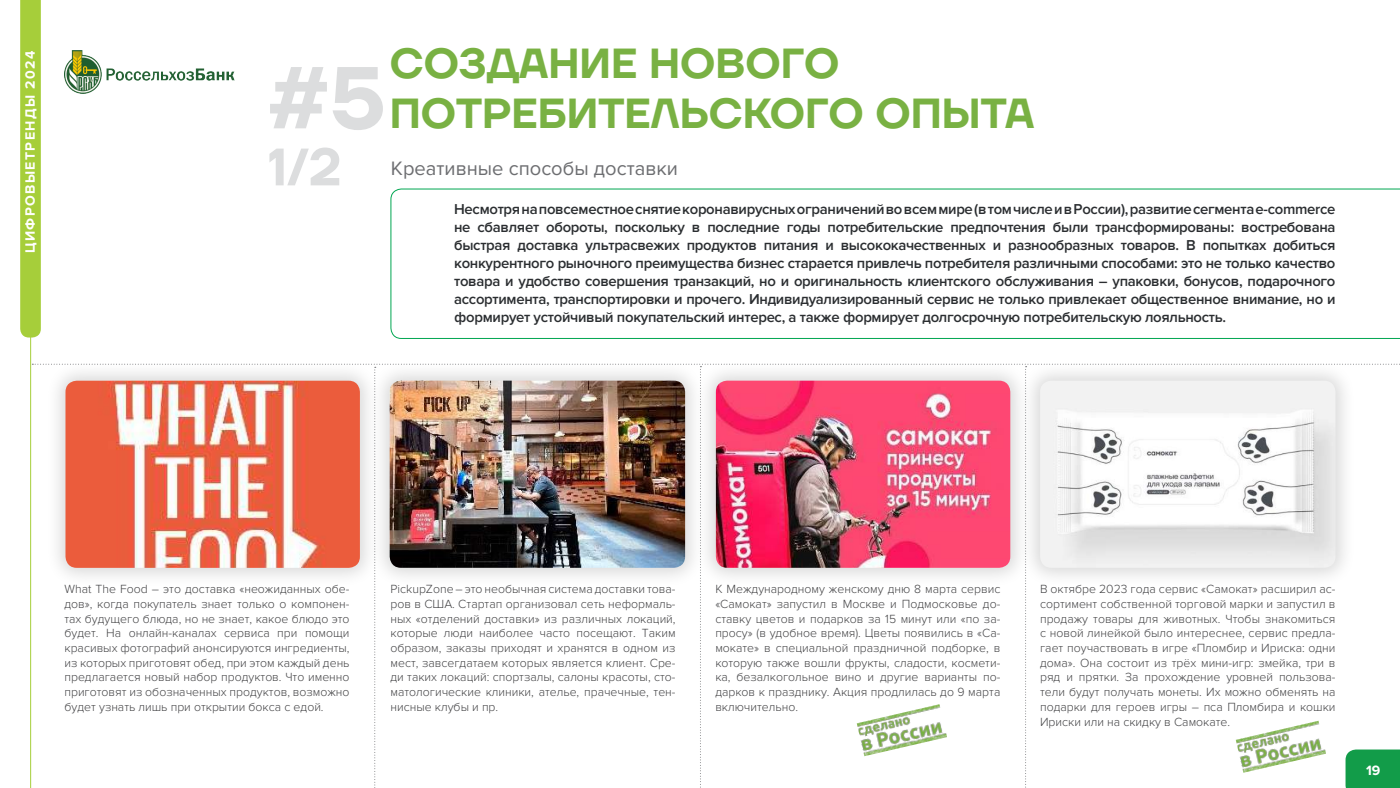
<style>
.page{position:relative;width:1400px;height:788px;background:#fff}
.page>*{position:absolute;margin:0;border:0;box-sizing:border-box;transform-origin:0 0}
.t1{font:600 87.5px "TT Firs Neue";color:#dcddde}
.t2{font:600 52.5px "TT Firs Neue";color:#dcddde}
.t3{font:600 42px/50.4px "TT Firs Neue";color:#79b143}
.t4{font:20.12px "Proxima Nova";color:#6d6e71}
.t5{font:600 14.88px/17.8px "Proxima Nova";letter-spacing:-.02em;color:#2b2e31;text-align:justify}
.t6{font:700 14px "Proxima Nova";letter-spacing:.1em;color:#fff}
.t7{font:300 12.25px/14.7px "Proxima Nova";color:#434345;text-align:justify}
</style>
<div class="page">
<svg style="left:20px;top:0;width:21px;height:337px;background:#a7ce3e"></svg>
<hr style="left:30px;top:331px;width:1px;height:457px;background:#a6ce3a">
<img style="left:64px;top:51px;width:170px;height:42px">
<svg style="left:390px;top:188px;width:1010px;height:151px"></svg>
<img style="left:32px;top:364px;width:1368px;height:424px">
<p class="t6" style="left:22px;top:253px;width:204px;rotate:-90deg">ЦИФРОВЫЕТРЕНДЫ 2024</p>
<h1 class="t1" style="left:268px;top:38px;width:119px">#5</h1>
<h2 class="t2" style="left:268px;top:131px;width:75px">1/2</h2>
<h3 class="t3" style="left:390px;top:38px;width:646px">СОЗДАНИЕ НОВОГО<br>ПОТРЕБИТЕЛЬСКОГО ОПЫТА</h3>
<h3 class="t4" style="left:391px;top:156px;width:289px">Креативные способы доставки</h3>
<p class="t5" style="left:454px;top:201px;width:883px">Несмотря на повсеместное снятие коронавирусных ограничений во всем мире (в том числе и в России), развитие сегмента e-commerce не сбавляет обороты, поскольку в последние годы потребительские предпочтения были трансформированы: востребована быстрая доставка ультрасвежих продуктов питания и высококачественных и разнообразных товаров. В попытках добиться конкурентного рыночного преимущества бизнес старается привлечь потребителя различными способами: это не только качество товара и удобство совершения транзакций, но и оригинальность клиентского обслуживания – упаковки, бонусов, подарочного ассортимента, транспортировки и прочего. Индивидуализированный сервис не только привлекает общественное внимание, но и формирует устойчивый покупательский интерес, а также формирует долгосрочную потребительскую лояльность.</p>
<p class="t7" style="left:64px;top:582px;width:287px">What The Food – это доставка «неожиданных обе&shy;дов», когда покупатель знает только о компонен&shy;тах будущего блюда, но не знает, какое блюдо это будет. На онлайн-каналах сервиса при помощи красивых фотографий анонсируются ингредиенты, из которых приготовят обед, при этом каждый день предлагается новый набор продуктов. Что именно приготовят из обозначенных продуктов, возможно будет узнать лишь при открытии бокса с едой.</p>
<p class="t7" style="left:391px;top:582px;width:287px">PickupZone – это необычная система доставки това&shy;ров в США. Стартап организовал сеть неформаль&shy;ных «отделений доставки» из различных локаций, которые люди наиболее часто посещают. Таким образом, заказы приходят и хранятся в одном из мест, завсегдатаем которых является клиент. Сре&shy;ди таких локаций: спортзалы, салоны красоты, сто&shy;матологические клиники, ателье, прачечные, тен&shy;нисные клубы и пр.</p>
<p class="t7" style="left:715px;top:582px;width:287px">К Международному женскому дню 8 марта сервис «Самокат» запустил в Москве и Подмосковье до&shy;ставку цветов и подарков за 15 минут или «по за&shy;просу» (в удобное время). Цветы появились в «Са&shy;мокате» в специальной праздничной подборке, в которую также вошли фрукты, сладости, космети&shy;ка, безалкогольное вино и другие варианты по&shy;дарков к празднику. Акция продлилась до 9 марта включительно.</p>
<p class="t7" style="left:1040px;top:582px;width:297px">В октябре 2023 года сервис «Самокат» расширил ас&shy;сортимент собственной торговой марки и запустил в продажу товары для животных. Чтобы знакомиться с новой линейкой было интереснее, сервис предла&shy;гает поучаствовать в игре «Пломбир и Ириска: одни дома». Она состоит из трёх мини-игр: змейка, три в ряд и прятки. За прохождение уровней пользова&shy;тели будут получать монеты. Их можно обменять на подарки для героев игры – пса Пломбира и кошки Ириски или на скидку в Самокате.</p>
<p class="t6" style="left:1366px;top:762px;width:16px">19</p>
</div>
